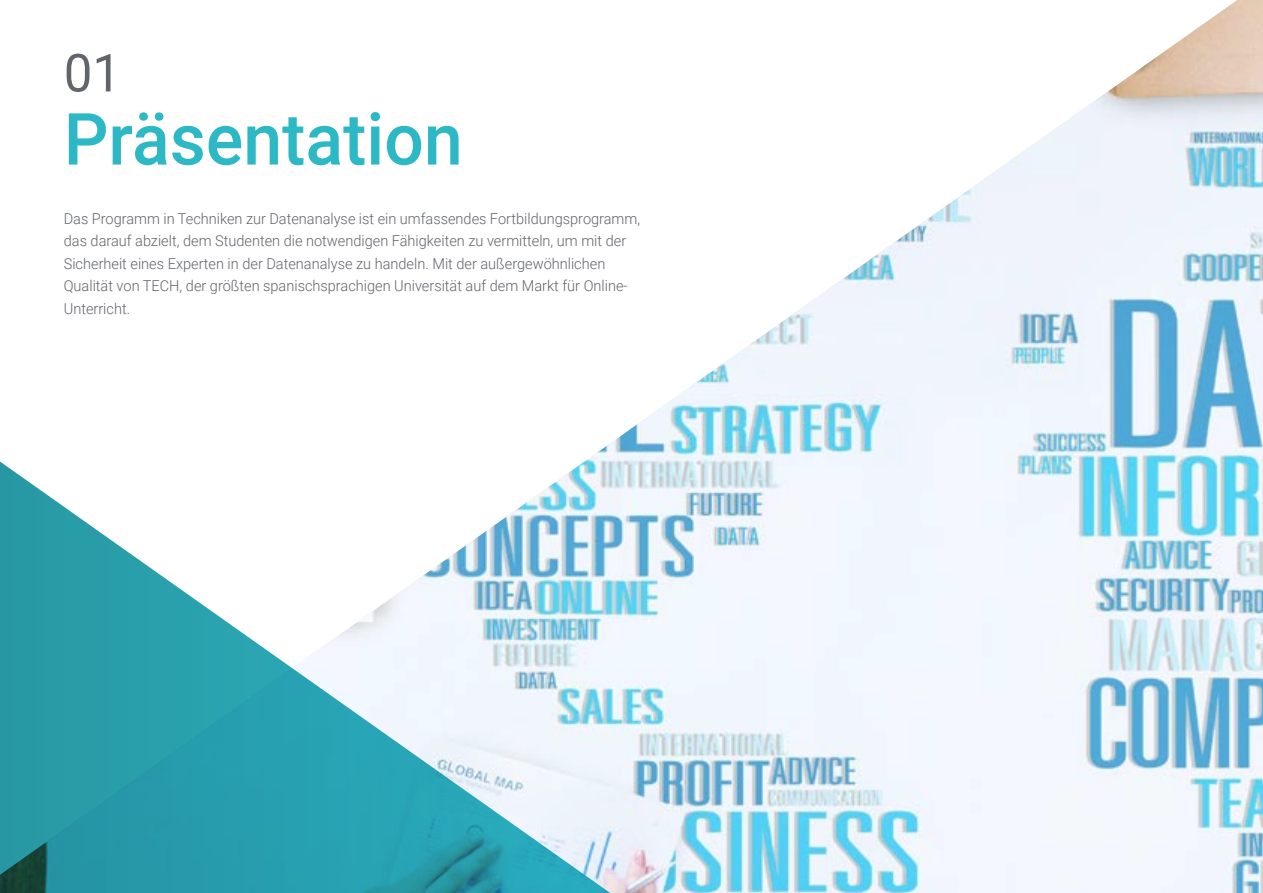
<style>
.page{position:relative;width:1263px;height:893px;background:#fff}
.page>*{position:absolute;margin:0;border:0;box-sizing:border-box;transform-origin:0 0}
.t1{font:500 72px "Roboto";color:#2db8c5}
.t2{font:52.5px "Roboto";color:#61646a}
.t3{font:300 15px/22.5px "Roboto";color:#61646a}
</style>
<div class="page">
<img style="left:607px;top:0;width:656px;height:893px">
<svg style="left:0;top:446px;width:640px;height:447px"></svg>
<h2 class="t2" style="left:64px;top:36px;width:59px">01</h2>
<h1 class="t1" style="left:64px;top:89px;width:400px">Präsentation</h1>
<p class="t3" style="left:64px;top:207px;width:578px">Das Programm in Techniken zur Datenanalyse ist ein umfassendes Fortbildungsprogramm, das darauf abzielt, dem Studenten die notwendigen Fähigkeiten zu vermitteln, um mit der Sicherheit eines Experten in der Datenanalyse zu handeln. Mit der außergewöhnlichen Qualität von TECH, der größten spanischsprachigen Universität auf dem Markt für Online-Unterricht.</p>
</div>
